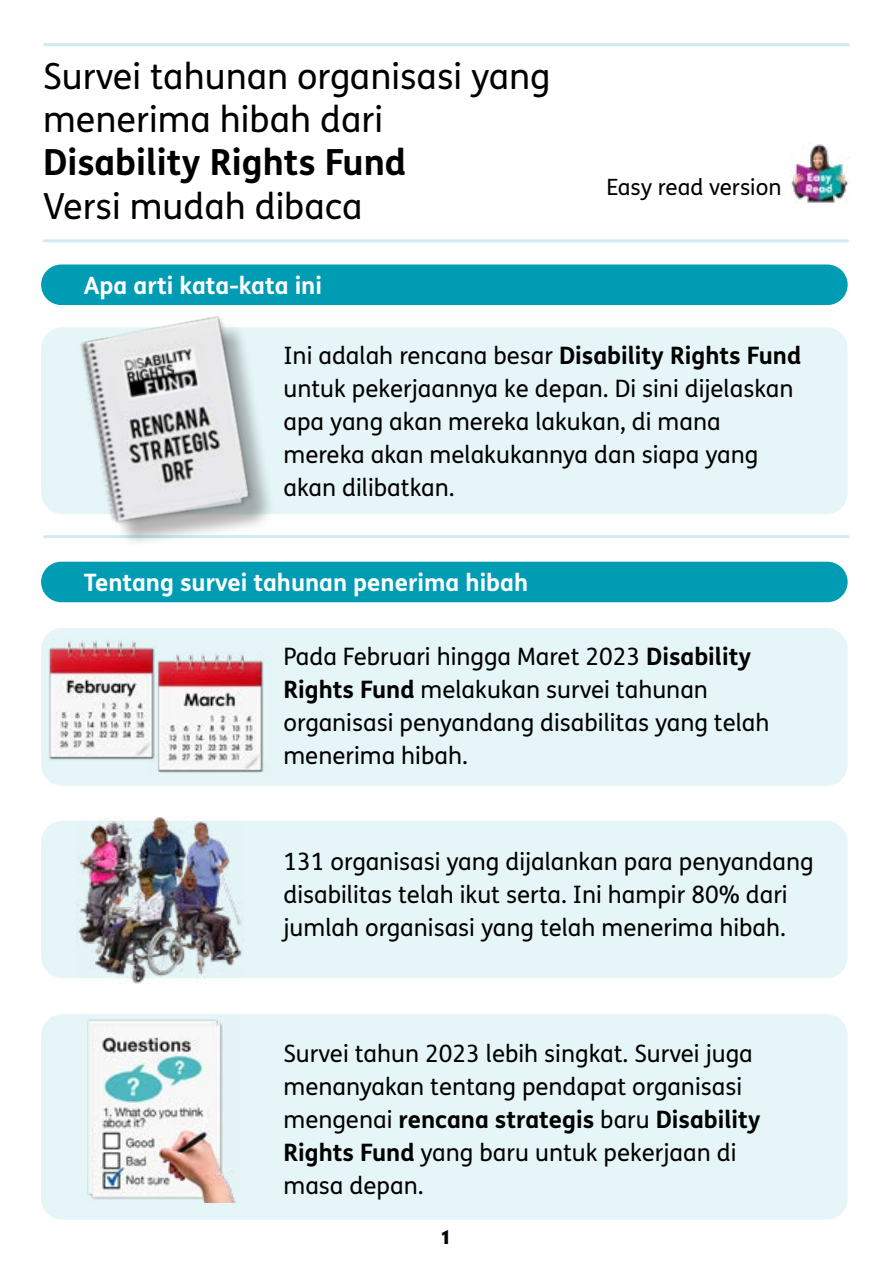
<style>
.page{position:relative;width:893px;height:1263px;background:#fff}
.page>*{position:absolute;margin:0;border:0;box-sizing:border-box;transform-origin:0 0}
.t1{font:36px "FS Me";color:#000}
.t2{font:700 36px "FS Me";color:#000}
.t3{font:24px/33px "FS Me";color:#000}
.t4{font:700 24px "FS Me";color:#fff}
.t5{font:22.35px "FS Me";color:#000}
.t6{font:900 21px "Sofia Pro";color:#000}
.s1{font-weight:700}
</style>
<div class="page">
<hr style="left:42px;top:239px;width:807px;height:3px;background:#009cb4;border-radius:2px">
<hr style="left:43px;top:535px;width:807px;height:3px;background:#009cb4;border-radius:2px">
<hr style="left:43px;top:43px;width:807px;height:3px;background:#009cb4;border-radius:2px">
<div style="left:41px;top:264px;width:807px;height:41px;background:#009cb4;border-radius:20px"></div>
<div style="left:41px;top:562px;width:807px;height:40px;background:#009cb4;border-radius:20px"></div>
<div style="left:41px;top:327px;width:807px;height:187px;background:#e6f5f7;border-radius:21px"></div>
<div style="left:41px;top:628px;width:807px;height:158px;background:#e6f5f7;border-radius:21px"></div>
<div style="left:41px;top:821px;width:807px;height:157px;background:#e6f5f7;border-radius:21px"></div>
<div style="left:41px;top:1014px;width:807px;height:206px;background:#e6f5f7;border-radius:21px"></div>
<img style="left:791px;top:143px;width:59px;height:60px">
<div style="left:87px;top:321px;width:190px;height:228px;background:#000;opacity:.3"></div>
<img style="left:80px;top:316px;width:185px;height:217px">
<img style="left:49px;top:640px;width:106px;height:120px">
<img style="left:149px;top:652px;width:115px;height:121px">
<img style="left:77px;top:816px;width:167px;height:167px">
<img style="left:87px;top:1019px;width:149px;height:183px">
<p class="t1" style="left:43px;top:52px;width:509px">Survei tahunan organisasi yang</p>
<p class="t1" style="left:43px;top:95px;width:341px">menerima hibah dari</p>
<p class="t2" style="left:43px;top:135px;width:365px">Disability Rights Fund</p>
<p class="t1" style="left:43px;top:181px;width:321px">Versi mudah dibaca</p>
<p class="t4" style="left:84px;top:266px;width:240px">Apa arti kata-kata ini</p>
<p class="t5" style="left:606px;top:172px;width:177px">Easy read version</p>
<p class="t3" style="left:283px;top:339px;width:519px">Ini adalah rencana besar <span class="s1">Disability Rights Fund </span>untuk pekerjaannya ke depan. Di sini dijelaskan apa yang akan mereka lakukan, di mana</p>
<p class="t3" style="left:283px;top:438px;width:476px">mereka akan melakukannya dan siapa yang</p>
<p class="t3" style="left:283px;top:471px;width:173px">akan dilibatkan.</p>
<p class="t4" style="left:84px;top:564px;width:446px">Tentang survei tahunan penerima hibah</p>
<p class="t3" style="left:283px;top:640px;width:469px">Pada Februari hingga Maret 2023 <span class="s1">Disability<br>Rights Fund</span> melakukan survei tahunan</p>
<p class="t3" style="left:283px;top:706px;width:488px">organisasi penyandang disabilitas yang telah</p>
<p class="t3" style="left:283px;top:739px;width:186px">menerima hibah.</p>
<p class="t3" style="left:283px;top:845px;width:532px">131 organisasi yang dijalankan para penyandang disabilitas telah ikut serta. Ini hampir 80% dari jumlah organisasi yang telah menerima hibah.</p>
<p class="t3" style="left:283px;top:1036px;width:471px">Survei tahun 2023 lebih singkat. Survei juga menanyakan tentang pendapat organisasi</p>
<p class="t3" style="left:283px;top:1102px;width:479px">mengenai <span class="s1">rencana strategis</span> baru <span class="s1">Disability<br>Rights Fund</span> yang baru untuk pekerjaan di</p>
<p class="t3" style="left:283px;top:1168px;width:142px">masa depan.</p>
<p class="t6" style="left:442px;top:1220px;width:10px">1</p>
</div>
